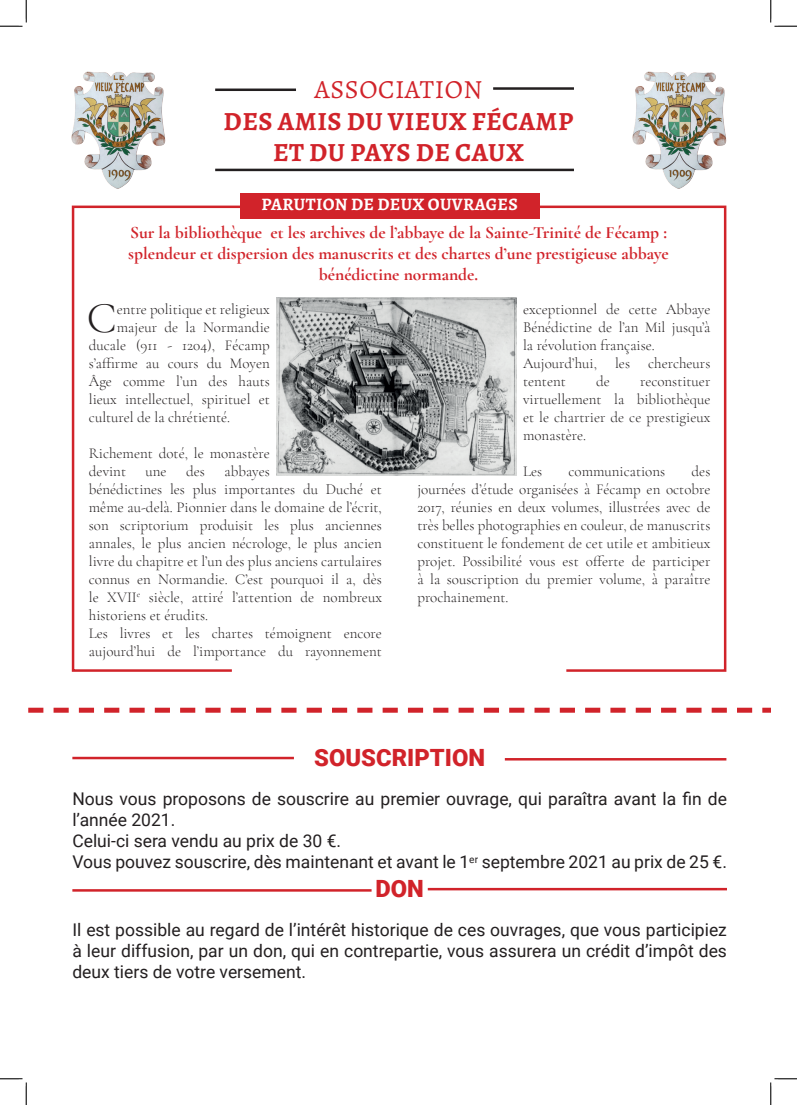
<style>
.page{position:relative;width:797px;height:1105px;background:#fff}
.page>*{position:absolute;margin:0;border:0;box-sizing:border-box;transform-origin:0 0}
.t1{font:300 43.75px "Cormorant Garamond";color:#231f20}
.t2{font:700 26.25px/31.5px "Alegreya";letter-spacing:.02em;color:#d1232a;text-align:center}
.t3{font:26.25px "Alegreya";letter-spacing:.02em;color:#d1232a}
.t4{font:900 23.75px "Roboto";color:#d1232a}
.t5{font:17.5px/21px "Roboto";color:#231f20}
.t6{font:700 17.5px/21px "Cormorant Garamond";color:#d1232a;text-align:center}
.t7{font:700 17.5px "Alegreya";letter-spacing:.02em;color:#fff}
.t8{font:300 15px/18px "Cormorant Garamond";color:#231f20}
</style>
<div class="page">
<img style="left:71px;top:71px;width:95px;height:118px">
<svg style="left:28px;top:708px;width:742px;height:5px"></svg>
<img style="left:277px;top:297px;width:239px;height:178px">
<hr style="left:215px;top:89px;width:81px;height:2px;background:#231f20">
<hr style="left:493px;top:87px;width:81px;height:3px;background:#231f20">
<hr style="left:215px;top:169px;width:359px;height:2px;background:#231f20">
<img style="left:632px;top:71px;width:95px;height:118px">
<svg style="left:71px;top:205px;width:172px;height:467px"></svg>
<svg style="left:536px;top:204px;width:191px;height:468px"></svg>
<div style="left:240px;top:193px;width:299px;height:25px;background:#d1232a"></div>
<hr style="left:505px;top:758px;width:221px;height:2px;background:#d1232a">
<hr style="left:72px;top:757px;width:222px;height:2px;background:#d1232a">
<hr style="left:72px;top:889px;width:299px;height:3px;background:#d1232a">
<hr style="left:428px;top:888px;width:299px;height:2px;background:#d1232a">
<svg style="left:0;top:0;width:27px;height:27px"></svg>
<svg style="left:0;top:1078px;width:27px;height:27px"></svg>
<svg style="left:770px;top:0;width:27px;height:27px"></svg>
<svg style="left:770px;top:1078px;width:27px;height:27px"></svg>
<h2 class="t3" style="left:314px;top:73px;width:169px">ASSOCIATION</h2>
<h2 class="t2" style="left:224px;top:105px;width:351px">DES AMIS DU VIEUX FÉCAMP<br>ET DU PAYS DE CAUX</h2>
<p class="t7" style="left:261px;top:193px;width:258px">PARUTION DE DEUX OUVRAGES</p>
<p class="t6" style="left:128px;top:221px;width:542px">Sur la bibliothèque et les archives de l’abbaye de la Sainte-Trinité de Fécamp : splendeur et dispersion des manuscrits et des chartes d’une prestigieuse abbaye bénédictine normande.</p>
<h1 class="t1" style="left:87px;top:291px;width:32px">C</h1>
<p class="t8" style="left:117px;top:300px;width:154px">entre politique et religieux</p>
<p class="t8" style="left:117px;top:318px;width:154px">majeur de la Normandie</p>
<p class="t8" style="left:89px;top:336px;width:182px">ducale (911 - 1204), Fécamp</p>
<p class="t8" style="left:89px;top:354px;width:182px">s’affirme au cours du Moyen</p>
<p class="t8" style="left:89px;top:372px;width:182px">Âge comme l’un des hauts</p>
<p class="t8" style="left:89px;top:390px;width:182px">lieux intellectuel, spirituel et</p>
<p class="t8" style="left:89px;top:408px;width:143px">culturel de la chrétienté.</p>
<p class="t8" style="left:89px;top:444px;width:182px">Richement doté, le monastère devint</p>
<p class="t8" style="left:89px;top:462px;width:294px;text-indent:136px">abbayes<br>bénédictines les plus importantes du Duché et même au-delà. Pionnier dans le domaine de l’écrit, son scriptorium produisit les plus anciennes annales, le plus ancien nécrologe, le plus ancien livre du chapitre et l’un des plus anciens cartulaires connus en Normandie. C’est pourquoi il a, dès le XVII<sup>e</sup> siècle, attiré l’attention de nombreux historiens et érudits.<br>Les livres et les chartes témoignent encore aujourd’hui de l’importance du rayonnement</p>
<p class="t8" style="left:146px;top:462px;width:23px">une</p>
<p class="t8" style="left:186px;top:462px;width:20px">des</p>
<p class="t8" style="left:523px;top:300px;width:189px">exceptionnel de cette Abbaye<br>Bénédictine de l’an Mil jusqu’à la révolution française.<br>Aujourd’hui, les chercheurs tentent</p>
<p class="t8" style="left:596px;top:372px;width:15px">de</p>
<p class="t8" style="left:523px;top:372px;width:189px;text-align:justify;text-indent:117px">reconstituer virtuellement la bibliothèque et le chartrier de ce prestigieux monastère.</p>
<p class="t8" style="left:523px;top:462px;width:21px">Les</p>
<p class="t8" style="left:568px;top:462px;width:98px">communications</p>
<p class="t8" style="left:417px;top:462px;width:294px;text-align:justify;text-indent:274px">des journées d’étude organisées à Fécamp en octobre 2017, réunies en deux volumes, illustrées avec de très belles photographies en couleur, de manuscrits constituent le fondement de cet utile et ambitieux projet. Possibilité vous est offerte de participer à la souscription du premier volume, à paraître prochainement.</p>
<h3 class="t4" style="left:314px;top:741px;width:172px">SOUSCRIPTION</h3>
<p class="t5" style="left:72px;top:788px;width:656px">Nous vous proposons de souscrire au premier ouvrage, qui paraîtra avant la fin de l’année 2021.<br>Celui-ci sera vendu au prix de 30 €.<br>Vous pouvez souscrire, dès maintenant et avant le 1<sup>er</sup> septembre 2021 au prix de 25 €.</p>
<h3 class="t4" style="left:375px;top:872px;width:50px">DON</h3>
<p class="t5" style="left:72px;top:918px;width:656px;text-align:justify">Il est possible au regard de l’intérêt historique de ces ouvrages, que vous participiez à leur diffusion, par un don, qui en contrepartie, vous assurera un crédit d’impôt des deux tiers de votre versement.</p>
</div>
